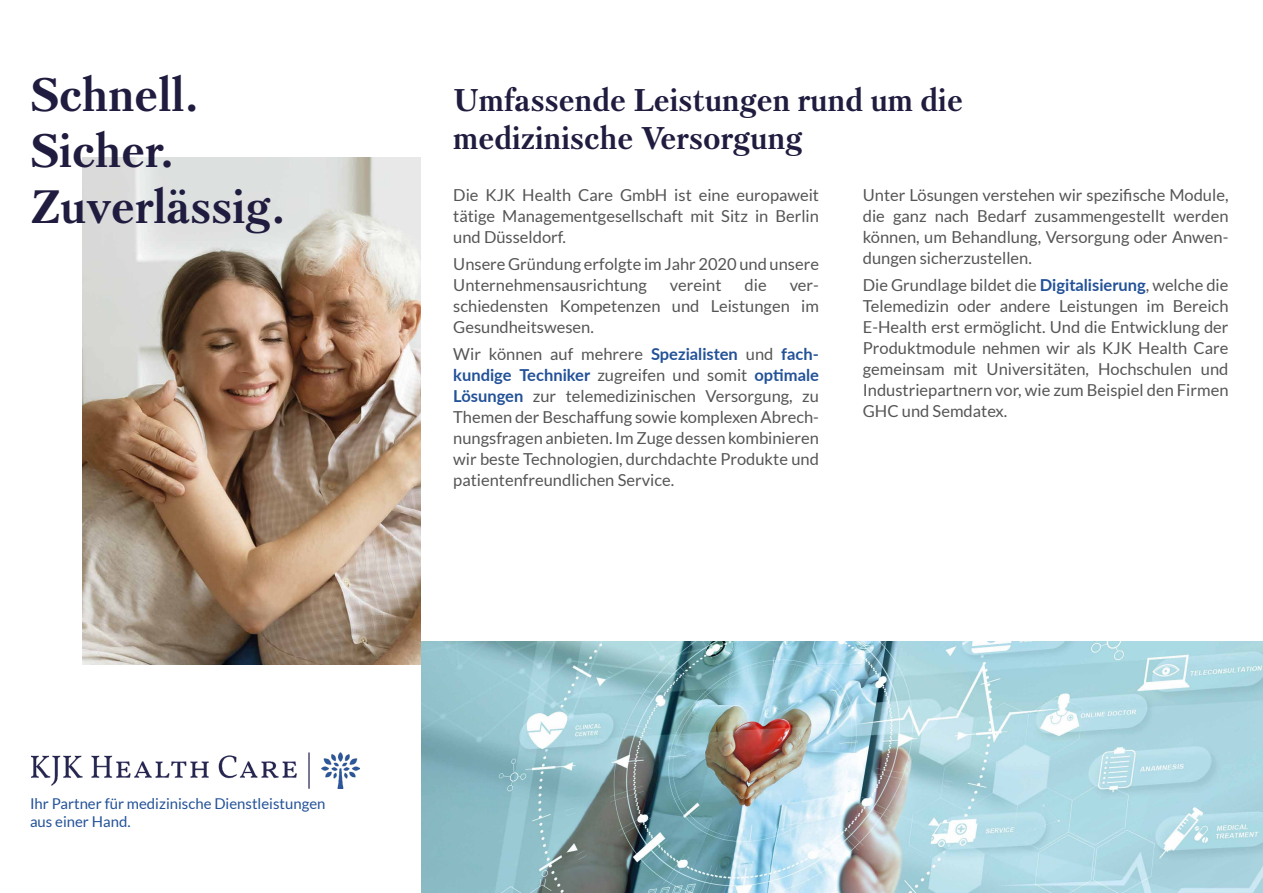
<style>
.page{position:relative;width:1263px;height:893px;background:#fff}
.page>*{position:absolute;margin:0;border:0;box-sizing:border-box;transform-origin:0 0}
.t1{font:700 46.65px/55.9px "Petersburg";color:#1f1c3f}
.t2{font:700 31.35px/37.7px "Petersburg";color:#1f1c3f}
.t3{font:16.5px/21px "Lato";color:#565555;text-align:justify}
.t4{font:14.85px/17.9px "Lato";color:#235298}
.s1{font-weight:700;color:#235298}
</style>
<div class="page">
<img style="left:82px;top:157px;width:339px;height:508px">
<img style="left:421px;top:642px;width:842px;height:251px">
<img style="left:32px;top:752px;width:328px;height:37px">
<h1 class="t1" style="left:30px;top:67px;width:257px">Schnell.<br>Sicher.<br>Zuverlässig.</h1>
<h2 class="t2" style="left:453px;top:82px;width:511px">Umfassende Leistungen rund um die medizinische Versorgung</h2>
<p class="t3" style="left:863px;top:184px;width:367px">Unter Lösungen verstehen wir spezifische Module, die ganz nach Bedarf zusammengestellt werden können, um Behandlung, Versorgung oder Anwen&shy;dungen sicherzustellen.</p>
<p class="t3" style="left:863px;top:274px;width:367px">Die Grundlage bildet die <span class="s1">Digitalisierung</span>, welche die Telemedizin oder andere Leistungen im Bereich E-Health erst ermöglicht. Und die Entwicklung der Produktmodule nehmen wir als KJK Health Care gemeinsam mit Universitäten, Hochschulen und Industriepartnern vor, wie zum Beispiel den Firmen GHC und Semdatex.</p>
<p class="t3" style="left:453px;top:184px;width:367px">Die KJK Health Care GmbH ist eine europaweit tätige Managementgesellschaft mit Sitz in Berlin und Düsseldorf.</p>
<p class="t3" style="left:453px;top:253px;width:367px">Unsere Gründung erfolgte im Jahr 2020 und unsere<br>Unternehmensausrichtung</p>
<p class="t3" style="left:670px;top:274px;width:53px">vereint</p>
<p class="t3" style="left:745px;top:274px;width:24px">die</p>
<p class="t3" style="left:453px;top:274px;width:367px;text-indent:336px">ver&shy;schiedensten Kompetenzen und Leistungen im Gesundheitswesen.</p>
<p class="t3" style="left:453px;top:343px;width:367px">Wir können auf mehrere <span class="s1">Spezialisten</span> und <span class="s1">fach&shy;kundige Techniker</span> zugreifen und somit <span class="s1">optimale Lösungen</span> zur telemedizinischen Versorgung, zu Themen der Beschaffung sowie komplexen Abrech&shy;nungsfragen anbieten. Im Zuge dessen kombinieren wir beste Technologien, durchdachte Produkte und patientenfreundlichen Service.</p>
<p class="t4" style="left:30px;top:794px;width:297px">Ihr Partner für medizinische Dienstleistungen aus einer Hand.</p>
</div>
